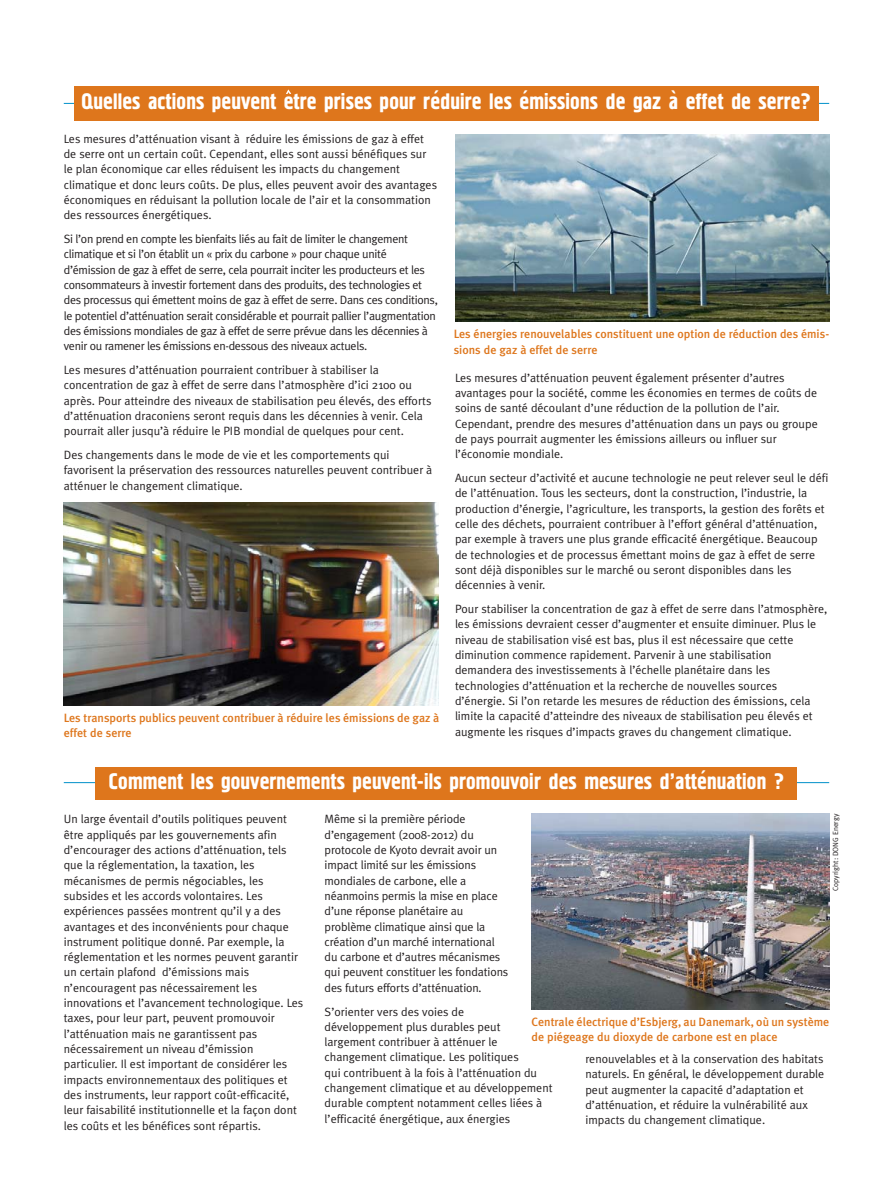
<style>
.page{position:relative;width:893px;height:1187px;background:#fff}
.page>*{position:absolute;margin:0;border:0;box-sizing:border-box;transform-origin:0 0}
.t1{font:22.5px "Pollock C1";color:#fff}
.t2{font:12px/15.3px "Meta Plus Normal";color:#231f20}
.t3{font:12px/15.3px "Meta Plus Normal";letter-spacing:-.025em;color:#231f20}
.t4{font:500 12px/15.3px "Meta Plus";color:#de761c}
.t5{font:7.5px "Meta Plus Normal";color:#231f20}
.s1{font-style:italic}
</style>
<div class="page">
<hr style="left:64px;top:782px;width:765px;height:1px;background:#0090ca">
<hr style="left:64px;top:103px;width:765px;height:1px;background:#0090ca">
<div style="left:96px;top:767px;width:701px;height:32px;background:#de761c"></div>
<div style="left:74px;top:86px;width:744px;height:34px;background:#de761c"></div>
<img style="left:64px;top:502px;width:375px;height:203px">
<img style="left:455px;top:135px;width:374px;height:186px">
<img style="left:531px;top:813px;width:298px;height:196px">
<svg style="left:286px;top:90px;width:5px;height:4px"></svg>
<h1 class="t1" style="left:671px;top:92px;width:8px">`</h1>
<h1 class="t1" style="left:82px;top:93px;width:731px">Quelles actions peuvent etre prises pour reduire les emissions de gaz a effet de serre?</h1>
<p class="t2" style="left:64px;top:132px;width:375px">Les mesures d’atténuation visant à réduire les émissions de gaz à effet de serre ont un certain coût. Cependant, elles sont aussi bénéfiques sur le plan économique car elles réduisent les impacts du changement climatique et donc leurs coûts. De plus, elles peuvent avoir des avantages économiques en réduisant la pollution locale de l’air et la consommation des ressources énergétiques.</p>
<p class="t3" style="left:64px;top:232px;width:376px">Si l’on prend en compte les bienfaits liés au fait de limiter le changement climatique et si l’on établit un « prix du carbone » pour chaque unité d’émission de gaz à effet de serre, cela pourrait inciter les producteurs et les consommateurs à investir fortement dans des produits, des technologies et des processus qui émettent moins de gaz à effet de serre. Dans ces conditions, le potentiel d’atténuation serait considérable et pourrait pallier l’augmentation des émissions mondiales de gaz à effet de serre prévue dans les décennies à venir ou ramener les émissions en-dessous des niveaux actuels.</p>
<p class="t2" style="left:64px;top:363px;width:369px">Les mesures d’atténuation pourraient contribuer à stabiliser la concentration de gaz à effet de serre dans l’atmosphère d’ici 2100 ou après. Pour atteindre des niveaux de stabilisation peu élevés, des efforts d’atténuation draconiens seront requis dans les décennies à venir. Cela pourrait aller jusqu’à réduire le PIB mondial de quelques pour cent.</p>
<p class="t2" style="left:64px;top:448px;width:370px">Des changements dans le mode de vie et les comportements qui favorisent la préservation des ressources naturelles peuvent contribuer à atténuer le changement climatique.</p>
<p class="t4" style="left:64px;top:710px;width:377px">Les transports publics peuvent contribuer à réduire les émissions de gaz à effet de serre</p>
<p class="t4" style="left:454px;top:327px;width:377px;line-height:15.8px">Les énergies renouvelables constituent une option de réduction des émis&shy;sions de gaz à effet de serre</p>
<p class="t2" style="left:455px;top:371px;width:364px">Les mesures d’atténuation peuvent également présenter d’autres avantages pour la société, comme les économies en termes de coûts de soins de santé découlant d’une réduction de la pollution de l’air.<br>Cependant, prendre des mesures d’atténuation dans un pays ou groupe de pays pourrait augmenter les émissions ailleurs ou influer sur l’économie mondiale.</p>
<p class="t2" style="left:455px;top:471px;width:375px">Aucun secteur d’activité et aucune technologie ne peut relever seul le défi de l’atténuation. Tous les secteurs, dont la construction, l’industrie, la production d’énergie, l’agriculture, les transports, la gestion des forêts et celle des déchets, pourraient contribuer à l’effort général d’atténuation, par exemple à travers une plus grande efficacité énergétique. Beaucoup de technologies et de processus émettant moins de gaz à effet de serre sont déjà disponibles sur le marché ou seront disponibles dans les décennies à venir.</p>
<p class="t2" style="left:455px;top:602px;width:374px">Pour stabiliser la concentration de gaz à effet de serre dans l’atmosphère, les émissions devraient cesser d’augmenter et ensuite diminuer. Plus le niveau de stabilisation visé est bas, plus il est nécessaire que cette diminution commence rapidement. Parvenir à une stabilisation demandera des investissements à l’échelle planétaire dans les technologies d’atténuation et la recherche de nouvelles sources d’énergie. Si l’on retarde les mesures de réduction des émissions, cela limite la capacité d’atteindre des niveaux de stabilisation peu élevés et augmente les risques d’impacts graves du changement climatique.</p>
<h1 class="t1" style="left:109px;top:773px;width:677px">Comment les gouvernements peuvent-ils promouvoir des mesures d’attenuation ?</h1>
<p class="t5" style="left:833px;top:890px;width:79px;rotate:-90deg">Copyright: DONG Energy</p>
<p class="t2" style="left:64px;top:812px;width:241px">Un large éventail d’outils politiques peuvent être appliqués par les gouvernements afin d’encourager des actions d’atténuation, tels que la réglementation, la taxation, les mécanismes de permis négociables, les subsides et les accords volontaires. Les expériences passées montrent qu’il y a des avantages et des inconvénients pour chaque instrument politique donné. Par exemple, la réglementation et les normes peuvent garantir un certain plafond d’émissions mais n’encouragent pas nécessairement les innovations et l’avancement technologique. Les taxes, pour leur part, peuvent promouvoir l’atténuation mais ne garantissent pas nécessairement un niveau d’émission particulier. Il est important de considérer les impacts environnementaux des politiques et des instruments, leur rapport coût-efficacité, leur faisabilité institutionnelle et la façon dont les coûts et les bénéfices sont répartis.</p>
<p class="t2" style="left:325px;top:812px;width:185px">Même si la première période d’engagement (2008-2012) du protocole de Kyoto devrait avoir un impact limité sur les émissions mondiales de carbone, elle a néanmoins permis la mise en place d’une réponse planétaire au problème climatique ainsi que la création d’un marché international du carbone et d’autres mécanismes qui peuvent constituer les fondations des futurs efforts d’atténuation<span class="s1">.</span></p>
<p class="t2" style="left:325px;top:1004px;width:229px">S’orienter vers des voies de<br>développement plus durables peut largement contribuer à atténuer le changement climatique. Les politiques<br>qui contribuent à la fois à l’atténuation du changement climatique et au développement durable comptent notamment celles liées à l’efficacité énergétique, aux énergies</p>
<p class="t4" style="left:531px;top:1014px;width:299px">Centrale électrique d’Esbjerg, au Danemark, où un système de piégeage du dioxyde de carbone est en place</p>
<p class="t2" style="left:585px;top:1052px;width:240px">renouvelables et à la conservation des habitats naturels. En général, le développement durable peut augmenter la capacité d’adaptation et d’atténuation, et réduire la vulnérabilité aux impacts du changement climatique.</p>
</div>
